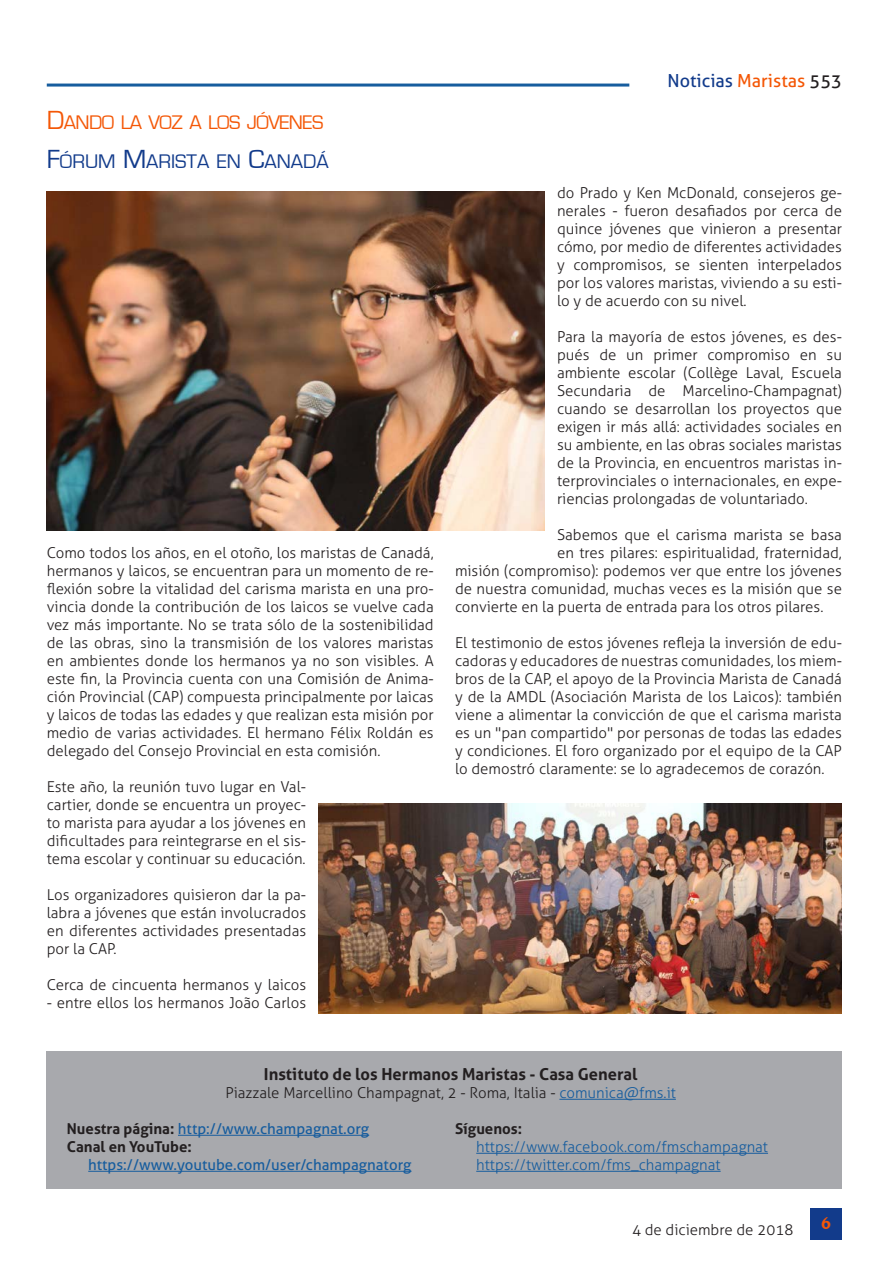
<style>
.page{position:relative;width:893px;height:1263px;background:#fff}
.page>*{position:absolute;margin:0;border:0;box-sizing:border-box;transform-origin:0 0}
.Titolo{font:20.25px "Eurostile";letter-spacing:-.025em;color:#f45706}
.Titolo-2{font:20.25px "Eurostile";color:#123b8b}
.t1{font:18px "Aller";color:#123b8b}
.t2{font:700 18px "Novarese IT Cby BT";color:#f45706}
.t3{font:700 16.5px "Aller";color:#231f20}
.Testo_normal{font:300 15px/18px "Aller";color:#231f20;text-align:justify}
.t4{font:300 15px/18px "Aller";color:#175d9e}
.t5{font:700 15px/18px "Aller";color:#231f20}
.t6{font:15px "Aller";color:#175d9e}
.s1{font-size:27px}
.s2{color:#f45706}
.s3{color:#231f20}
.s4{color:#175d9e}
.s5{font-weight:400;color:#175d9e}
</style>
<div class="page">
<hr style="left:47px;top:84px;width:582px;height:3px;background:#175d9e">
<div style="left:810px;top:1208px;width:32px;height:31px;background:#123b8b"></div>
<div style="left:47px;top:1051px;width:795px;height:138px;background:#a8a9ad"></div>
<hr style="left:559px;top:1099px;width:117px;height:1px;background:#175d9e">
<hr style="left:178px;top:1135px;width:191px;height:1px;background:#175d9e">
<hr style="left:88px;top:1171px;width:323px;height:1px;background:#175d9e">
<hr style="left:476px;top:1153px;width:292px;height:1px;background:#175d9e">
<hr style="left:476px;top:1171px;width:245px;height:1px;background:#175d9e">
<img style="left:47px;top:191px;width:497px;height:339px">
<img style="left:319px;top:804px;width:523px;height:210px">
<p class="Titolo" style="left:47px;top:111px;width:278px"><span class="s1">D</span>ANDO LA VOZ A LOS JÓVENES</p>
<p class="Titolo-2" style="left:47px;top:151px;width:283px"><span class="s1">F</span>ÓRUM <span class="s1">M</span>ARISTA EN <span class="s1">C</span>ANADÁ</p>
<p class="Testo_normal" style="left:47px;top:544px;width:388px">Como todos los años, en el otoño, los maristas de Canadá, hermanos y laicos, se encuentran para un momento de re&shy;flexión sobre la vitalidad del carisma marista en una pro&shy;vincia donde la contribución de los laicos se vuelve cada vez más importante. No se trata sólo de la sostenibilidad de las obras, sino la transmisión de los valores maristas en ambientes donde los hermanos ya no son visibles. A este fin, la Provincia cuenta con una Comisión de Anima&shy;ción Provincial (CAP) compuesta principalmente por laicas y laicos de todas las edades y que realizan esta misión por medio de varias actividades. El hermano Félix Roldán es delegado del Consejo Provincial en esta comisión.</p>
<p class="Testo_normal" style="left:47px;top:778px;width:261px">Este año, la reunión tuvo lugar en Val&shy;cartier, donde se encuentra un proyec&shy;to marista para ayudar a los jóvenes en dificultades para reintegrarse en el sis&shy;tema escolar y continuar su educación.</p>
<p class="Testo_normal" style="left:47px;top:886px;width:261px">Los organizadores quisieron dar la pa&shy;labra a jóvenes que están involucrados en diferentes actividades presentadas por la CAP.</p>
<p class="Testo_normal" style="left:47px;top:976px;width:261px">Cerca de cincuenta hermanos y laicos</p>
<p class="Testo_normal" style="left:47px;top:994px;width:261px">- entre ellos los hermanos João Carlos</p>
<p class="t1" style="left:667px;top:69px;width:176px">Noticias <span class="s2">Maristas</span> <span class="s3">553</span></p>
<p class="Testo_normal" style="left:557px;top:184px;width:286px">do Prado y Ken McDonald, consejeros ge&shy;nerales - fueron desafiados por cerca de quince jóvenes que vinieron a presentar cómo, por medio de diferentes actividades y compromisos, se sienten interpelados por los valores maristas, viviendo a su esti&shy;lo y de acuerdo con su nivel.</p>
<p class="Testo_normal" style="left:557px;top:328px;width:286px">Para la mayoría de estos jóvenes, es des&shy;pués de un primer compromiso en su ambiente escolar (Collège Laval, Escuela Secundaria de Marcelino-Champagnat) cuando se desarrollan los proyectos que exigen ir más allá: actividades sociales en su ambiente, en las obras sociales maristas de la Provincia, en encuentros maristas in&shy;terprovinciales o internacionales, en expe&shy;riencias prolongadas de voluntariado.</p>
<p class="Testo_normal" style="left:557px;top:526px;width:286px">Sabemos que el carisma marista se basa</p>
<p class="Testo_normal" style="left:557px;top:544px;width:286px">en tres pilares: espiritualidad, fraternidad,</p>
<p class="Testo_normal" style="left:455px;top:562px;width:388px">misión (compromiso): podemos ver que entre los jóvenes</p>
<p class="Testo_normal" style="left:455px;top:580px;width:388px">de nuestra comunidad, muchas veces es la misión que se</p>
<p class="Testo_normal" style="left:455px;top:598px;width:370px">convierte en la puerta de entrada para los otros pilares.</p>
<p class="Testo_normal" style="left:455px;top:634px;width:388px">El testimonio de estos jóvenes refleja la inversión de edu&shy;cadoras y educadores de nuestras comunidades, los miem&shy;bros de la CAP, el apoyo de la Provincia Marista de Canadá y de la AMDL (Asociación Marista de los Laicos): también viene a alimentar la convicción de que el carisma marista es un "pan compartido" por personas de todas las edades y condiciones. El foro organizado por el equipo de la CAP lo demostró claramente: se lo agradecemos de corazón.</p>
<p class="t3" style="left:264px;top:1064px;width:375px">Instituto de los Hermanos Maristas - Casa General</p>
<p class="Testo_normal" style="left:226px;top:1084px;width:452px">Piazzale Marcellino Champagnat, 2 - Roma, Italia - <span class="s4">comunica@fms.it</span></p>
<p class="t5" style="left:67px;top:1120px;width:304px">Nuestra página: <span class="s5">http://www.champagnat.org<br></span>Canal en YouTube:</p>
<p class="t6" style="left:88px;top:1156px;width:325px">https://www.youtube.com/user/champagnatorg</p>
<p class="t5" style="left:455px;top:1120px;width:69px">Síguenos:</p>
<p class="t4" style="left:476px;top:1138px;width:293px">https://www.facebook.com/fmschampagnat https://twitter.com/fms_champagnat</p>
<p class="Testo_normal" style="left:632px;top:1220px;width:163px">4 de diciembre de 2018</p>
<p class="t2" style="left:821px;top:1212px;width:12px">6</p>
</div>
